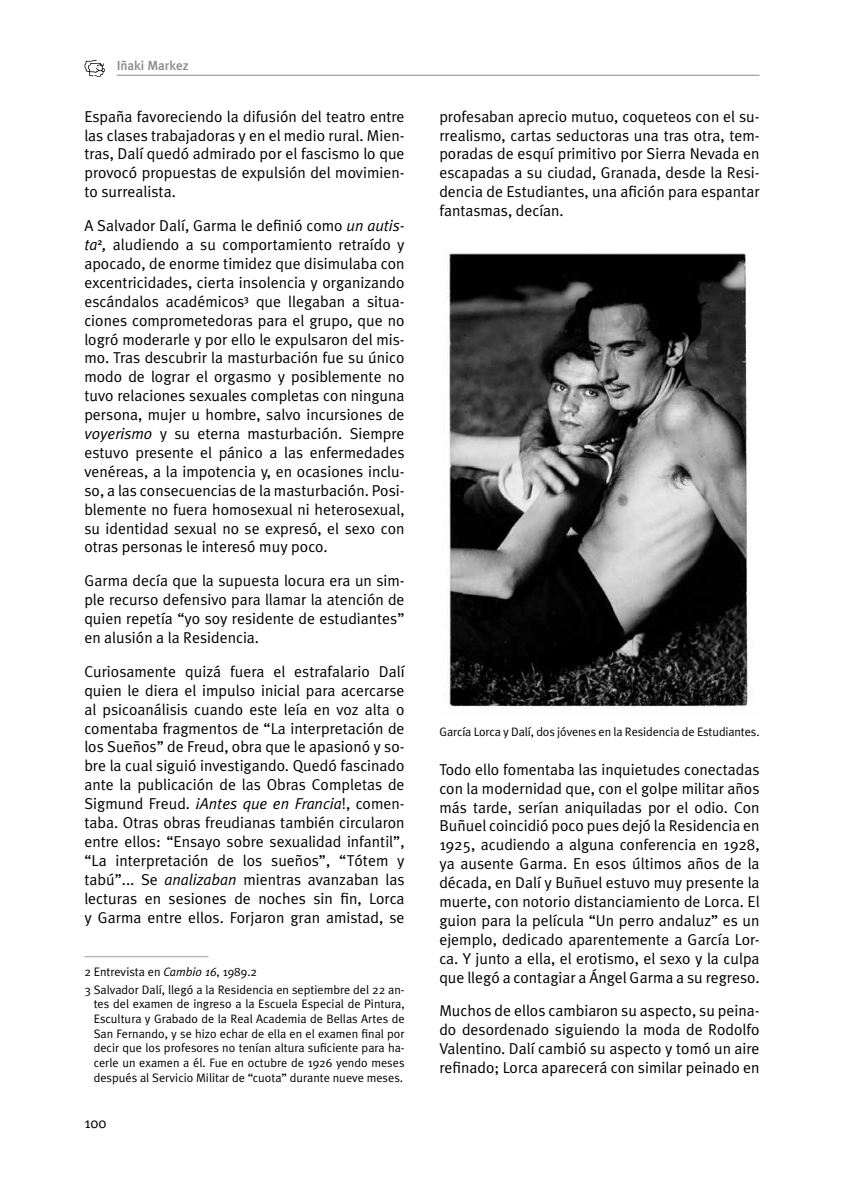
<style>
.page{position:relative;width:844px;height:1191px;background:#fff}
.page>*{position:absolute;margin:0;border:0;box-sizing:border-box;transform-origin:0 0}
.t1{font:15.75px/18.9px "Meta Plus Normal";color:#000;text-align:justify}
.t2{font:14.88px "Meta Plus Normal";color:#000}
.t3{font:500 13.12px "Meta Plus";color:#87888a}
.t4{font:12.25px/14.7px "Meta Plus Normal";color:#000}
.s1{font-style:italic}
</style>
<div class="page">
<hr style="left:117px;top:75px;width:642px;height:1px;background:#87888a">
<svg style="left:84px;top:60px;width:21px;height:17px"></svg>
<hr style="left:84px;top:956px;width:124px;height:1px;background:#9c9e9f">
<img style="left:449px;top:253px;width:300px;height:456px">
<p class="t3" style="left:117px;top:58px;width:73px">Iñaki Markez</p>
<p class="t1" style="left:84px;top:107px;width:321px">España favoreciendo la difusión del teatro entre las clases trabajadoras y en el medio rural. Mien&shy;tras, Dalí quedó admirado por el fascismo lo que provocó propuestas de expulsión del movimien&shy;to surrealista.</p>
<p class="t1" style="left:84px;top:216px;width:321px">A Salvador Dalí, Garma le definió como <span class="s1">un autis&shy;ta</span><sup>2</sup><span class="s1">,</span> aludiendo a su comportamiento retraído y apocado, de enorme timidez que disimulaba con excentricidades, cierta insolencia y organizando escándalos académicos<sup>3</sup> que llegaban a situa&shy;ciones comprometedoras para el grupo, que no logró moderarle y por ello le expulsaron del mis&shy;mo. Tras descubrir la masturbación fue su único modo de lograr el orgasmo y posiblemente no tuvo relaciones sexuales completas con ninguna persona, mujer u hombre, salvo incursiones de <span class="s1">voyerismo</span> y su eterna masturbación. Siempre estuvo presente el pánico a las enfermedades venéreas, a la impotencia y, en ocasiones inclu&shy;so, a las consecuencias de la masturbación. Posi&shy;blemente no fuera homosexual ni heterosexual, su identidad sexual no se expresó, el sexo con otras personas le interesó muy poco.</p>
<p class="t1" style="left:84px;top:571px;width:321px">Garma decía que la supuesta locura era un sim&shy;ple recurso defensivo para llamar la atención de quien repetía “yo soy residente de estudiantes” en alusión a la Residencia.</p>
<p class="t1" style="left:84px;top:661px;width:321px">Curiosamente quizá fuera el estrafalario Dalí quien le diera el impulso inicial para acercarse al psicoanálisis cuando este leía en voz alta o comentaba fragmentos de “La interpretación de los Sueños” de Freud, obra que le apasionó y so&shy;bre la cual siguió investigando. Quedó fascinado ante la publicación de las Obras Completas de Sigmund Freud. <span class="s1">¡Antes que en Francia</span>!, comen&shy;taba. Otras obras freudianas también circularon entre ellos: “Ensayo sobre sexualidad infantil”, “La interpretación de los sueños”, “Tótem y tabú”... Se <span class="s1">analizaban</span> mientras avanzaban las lecturas en sesiones de noches sin fin, Lorca y Garma entre ellos. Forjaron gran amistad, se</p>
<p class="t4" style="left:84px;top:963px;width:321px;line-height:17.2px">2 Entrevista en <span class="s1">Cambio 16</span>, 1989.2<br>3 Salvador Dalí, llegó a la Residencia en septiembre del 22 an-</p>
<p class="t4" style="left:94px;top:996px;width:312px;text-align:justify">tes del examen de ingreso a la Escuela Especial de Pintura, Escultura y Grabado de la Real Academia de Bellas Artes de San Fernando, y se hizo echar de ella en el examen final por decir que los profesores no tenían altura suficiente para ha&shy;cerle un examen a él. Fue en octubre de 1926 yendo meses después al Servicio Militar de “cuota” durante nueve meses.</p>
<p class="t2" style="left:84px;top:1114px;width:24px">100</p>
<p class="t1" style="left:439px;top:107px;width:321px">profesaban aprecio mutuo, coqueteos con el su&shy;rrealismo, cartas seductoras una tras otra, tem&shy;poradas de esquí primitivo por Sierra Nevada en escapadas a su ciudad, Granada, desde la Resi&shy;dencia de Estudiantes, una afición para espantar fantasmas, decían.</p>
<p class="t4" style="left:439px;top:724px;width:321px">García Lorca y Dalí, dos jóvenes en la Residencia de Estudiantes.</p>
<p class="t1" style="left:439px;top:759px;width:321px">Todo ello fomentaba las inquietudes conectadas con la modernidad que, con el golpe militar años más tarde, serían aniquiladas por el odio. Con Buñuel coincidió poco pues dejó la Residencia en 1925, acudiendo a alguna conferencia en 1928, ya ausente Garma. En esos últimos años de la década, en Dalí y Buñuel estuvo muy presente la muerte, con notorio distanciamiento de Lorca. El guion para la película “Un perro andaluz” es un ejemplo, dedicado aparentemente a García Lor&shy;ca. Y junto a ella, el erotismo, el sexo y la culpa que llegó a contagiar a Ángel Garma a su regreso.</p>
<p class="t1" style="left:439px;top:1001px;width:321px">Muchos de ellos cambiaron su aspecto, su peina&shy;do desordenado siguiendo la moda de Rodolfo Valentino. Dalí cambió su aspecto y tomó un aire refinado; Lorca aparecerá con similar peinado en</p>
</div>
